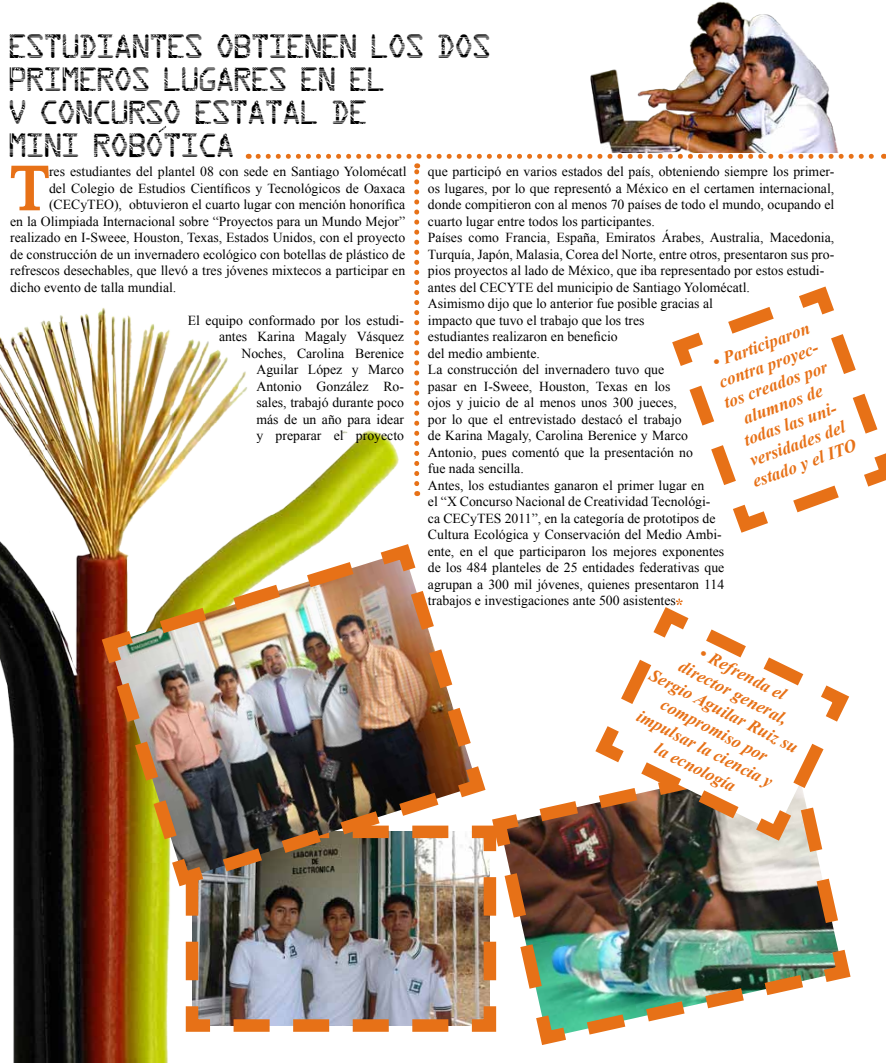
<style>
.page{position:relative;width:886px;height:1063px;background:#fff}
.page>*{position:absolute;margin:0;border:0;box-sizing:border-box;transform-origin:0 0}
.t1{font:63.62px "Times New Roman";color:#e77117}
.t2{font:27.5px/33px "Circuit";color:#000}
.t3{font:italic 700 17.5px/21px "Times New Roman";color:#e77117;text-align:center}
.t4{font:13.75px/16.5px "Times New Roman";color:#000;text-align:right}
</style>
<div class="page">
<svg style="left:158px;top:126px;width:9px;height:7px"></svg>
<img style="left:403px;top:894px;width:82px;height:138px">
<img style="left:485px;top:814px;width:366px;height:231px">
<img style="left:0;top:307px;width:403px;height:756px">
<img style="left:590px;top:1px;width:248px;height:151px">
<img style="left:94px;top:536px;width:399px;height:358px">
<svg style="left:514px;top:801px;width:73px;height:34px"></svg>
<svg style="left:782px;top:849px;width:65px;height:88px"></svg>
<svg style="left:587px;top:601px;width:264px;height:248px"></svg>
<svg style="left:10px;top:165px;width:39px;height:46px"></svg>
<svg style="left:676px;top:598px;width:7px;height:7px"></svg>
<svg style="left:258px;top:154px;width:628px;height:368px"></svg>
<h2 class="t2" style="left:9px;top:32px;width:483px">ESTUDIANTES OBTIENEN LOS DOS<br>PRIMEROS LUGARES EN EL<br>V CONCURSO ESTATAL DE<br>MINI ROBOTICA</h2>
<h1 class="t1" style="left:10px;top:145px;width:40px">T</h1>
<p class="t4" style="left:49px;top:163px;width:359px">res estudiantes del plantel 08 con sede en Santiago Yolomécatl</p>
<p class="t4" style="left:49px;top:180px;width:358px">del Colegio de Estudios Científicos y Tecnológicos de Oaxaca</p>
<p class="t4" style="left:49px;top:196px;width:358px">(CECyTEO), obtuvieron el cuarto lugar con mención honorífica</p>
<p class="t4" style="left:10px;top:213px;width:396px">en la Olimpiada Internacional sobre “Proyectos para un Mundo Mejor”</p>
<p class="t4" style="left:10px;top:229px;width:397px">realizado en I-Sweee, Houston, Texas, Estados Unidos, con el proyecto</p>
<p class="t4" style="left:10px;top:246px;width:396px">de construcción de un invernadero ecológico con botellas de plástico de</p>
<p class="t4" style="left:10px;top:262px;width:397px">refrescos desechables, que llevó a tres jóvenes mixtecos a participar en</p>
<p class="t4" style="left:10px;top:279px;width:168px">dicho evento de talla mundial.</p>
<p class="t4" style="left:188px;top:312px;width:218px">El equipo conformado por los estudi&shy;antes Karina Magaly Vásquez<br>Noches, Carolina Berenice<br>Aguilar López y Marco<br>Antonio González Ro-<br>sales, trabajó durante poco<br>más de un año para idear<br>y preparar el proyecto</p>
<p class="t4" style="left:428px;top:163px;width:408px;text-align:left">que participó en varios estados del país, obteniendo siempre los primer&shy;os lugares, por lo que representó a México en el certamen internacional, donde compitieron con al menos 70 países de todo el mundo, ocupando el cuarto lugar entre todos los participantes.<br>Países como Francia, España, Emiratos Árabes, Australia, Macedonia, Turquía, Japón, Malasia, Corea del Norte, entre otros, presentaron sus pro&shy;pios proyectos al lado de México, que iba representado por estos estudi&shy;antes del CECYTE del municipio de Santiago Yolomécatl.<br>Asimismo dijo que lo anterior fue posible gracias al<br>impacto que tuvo el trabajo que los tres<br>estudiantes realizaron en beneficio<br>del medio ambiente.<br>La construcción del invernadero tuvo que<br>pasar en I-Sweee, Houston, Texas en los<br>ojos y juicio de al menos unos 300 jueces,<br>por lo que el entrevistado destacó el trabajo<br>de Karina Magaly, Carolina Berenice y Marco<br>Antonio, pues comentó que la presentación no<br>fue nada sencilla.<br>Antes, los estudiantes ganaron el primer lugar en<br>el “X Concurso Nacional de Creatividad Tecnológi-<br>ca CECyTES 2011”, en la categoría de prototipos de<br>Cultura Ecológica y Conservación del Medio Ambi-<br>ente, en el que participaron los mejores exponentes<br>de los 484 planteles de 25 entidades federativas que<br>agrupan a 300 mil jóvenes, quienes presentaron 114<br>trabajos e investigaciones ante 500 asistentes</p>
<p class="t3" style="left:706px;top:353px;width:111px;rotate:-20deg">• Participaron contra proyec&shy;tos creados por alumnos de todas las uni&shy;versidades del estado y el ITO</p>
<p class="t3" style="left:675px;top:627px;width:166px;rotate:27deg">• Refrenda el<br>director general,<br>Sergio Aguilar Ruiz su compromiso por impulsar la ciencia y la ecnología</p>
</div>
